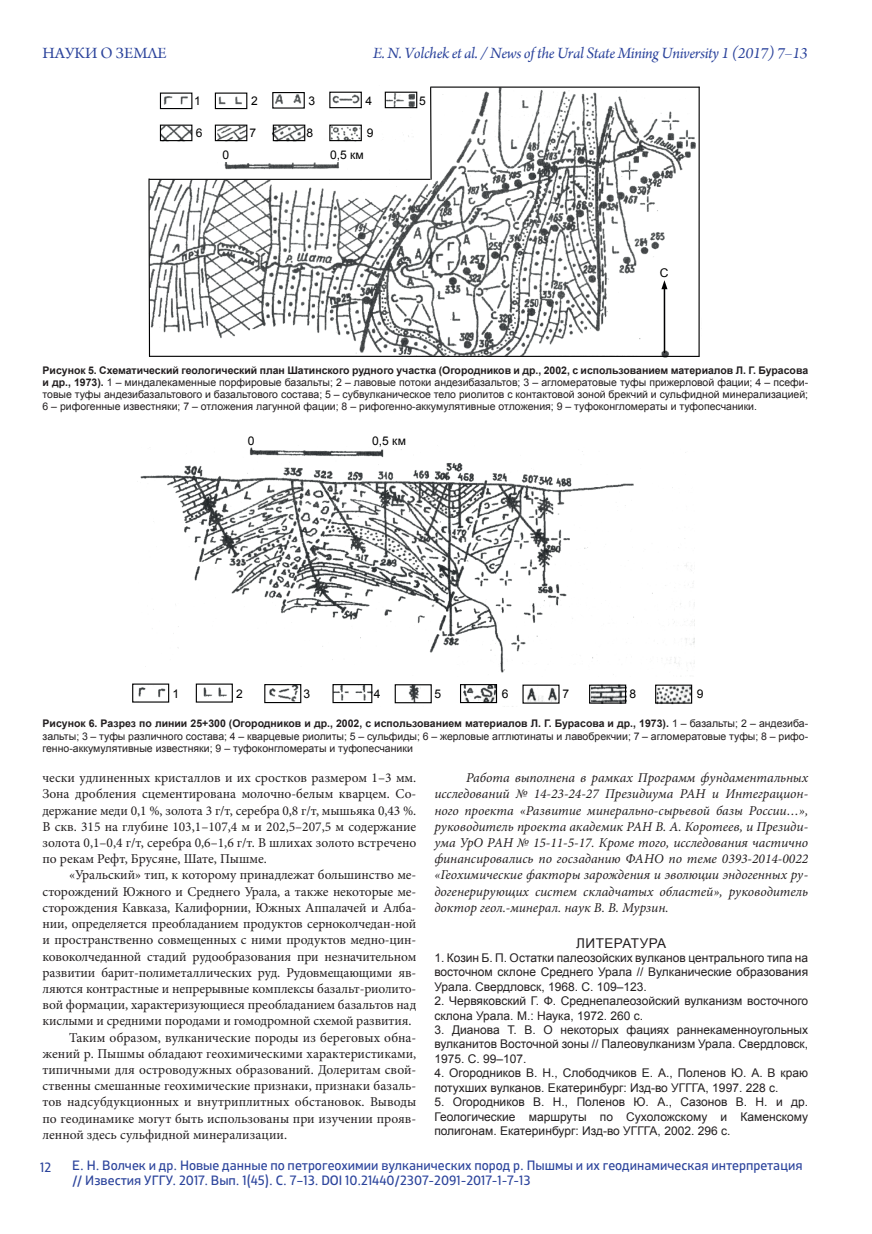
<style>
.page{position:relative;width:872px;height:1234px;background:#fff}
.page>*{position:absolute;margin:0;border:0;box-sizing:border-box;transform-origin:0 0}
.t1{font:italic 16.5px "Arno Pro";letter-spacing:-.02em;color:#2c449c}
.t2{font:16.5px "Arno Pro";color:#2c449c}
.t3{font:13.5px/16.2px "Minion Pro";letter-spacing:-.005em;color:#231f20;text-align:justify}
.t4{font:italic 13.5px/16.2px "Minion Pro";color:#231f20;text-align:justify}
.t5{font:13.5px/15px "XXII Centar";color:#2c449c}
.t6{font:13.5px "Arial";letter-spacing:.035em;color:#231f20}
.t7{font:12px/14.4px "Arial";color:#231f20;text-align:justify}
.t8{font:12px "Arial";color:#000001}
.t9{font:10.5px/12px "Arial";color:#231f20;text-align:justify}
.s1{font-weight:700}
</style>
<div class="page">
<img style="left:151px;top:86px;width:549px;height:271px">
<hr style="left:149px;top:355px;width:550px;height:2px;background:#000001">
<hr style="left:149px;top:179px;width:281px;height:1px;background:#000001">
<hr style="left:430px;top:86px;width:269px;height:2px;background:#000001">
<hr style="left:698px;top:87px;width:1px;height:269px;background:#000001">
<svg style="left:148px;top:178px;width:3px;height:179px"></svg>
<svg style="left:429px;top:86px;width:3px;height:94px"></svg>
<div style="left:160px;top:124px;width:32px;height:17px;border:1px solid #000001"></div>
<div style="left:160px;top:92px;width:32px;height:17px;border:1px solid #000001"></div>
<div style="left:215px;top:124px;width:32px;height:17px;border:1px solid #000001"></div>
<div style="left:273px;top:124px;width:32px;height:17px;border:1px solid #000001"></div>
<div style="left:215px;top:92px;width:32px;height:17px;border:1px solid #000001"></div>
<div style="left:272px;top:92px;width:33px;height:17px;border:1px solid #000001"></div>
<div style="left:329px;top:124px;width:33px;height:17px;border:1px solid #000001"></div>
<div style="left:329px;top:92px;width:33px;height:16px;border:1px solid #000001"></div>
<div style="left:385px;top:92px;width:32px;height:16px;border:1px solid #000001"></div>
<hr style="left:663px;top:288px;width:2px;height:64px;background:#000001">
<svg style="left:661px;top:280px;width:6px;height:9px"></svg>
<img style="left:136px;top:447px;width:558px;height:258px">
<div style="left:589px;top:684px;width:37px;height:19px;border:1px solid #000001"></div>
<div style="left:655px;top:684px;width:37px;height:19px;border:1px solid #000001"></div>
<div style="left:460px;top:684px;width:37px;height:19px;border:1px solid #000001"></div>
<div style="left:395px;top:684px;width:37px;height:19px;border:1px solid #000001"></div>
<div style="left:332px;top:684px;width:40px;height:19px;border:1px solid #000001"></div>
<div style="left:264px;top:684px;width:37px;height:19px;border:1px solid #000001"></div>
<div style="left:132px;top:683px;width:37px;height:19px;border:1px solid #000001"></div>
<div style="left:196px;top:683px;width:37px;height:19px;border:1px solid #000001"></div>
<p class="t2" style="left:43px;top:44px;width:126px">НАУКИ О ЗЕМЛЕ</p>
<p class="t1" style="left:373px;top:44px;width:436px">E. N. Volchek et al. / News of the Ural State Mining University 1 (2017) 7–13</p>
<p class="t8" style="left:194px;top:93px;width:8px">1</p>
<p class="t8" style="left:251px;top:93px;width:8px">2</p>
<p class="t8" style="left:308px;top:93px;width:8px">3</p>
<p class="t8" style="left:365px;top:93px;width:8px">4</p>
<p class="t8" style="left:419px;top:93px;width:8px">5</p>
<p class="t8" style="left:196px;top:124px;width:8px">6</p>
<p class="t8" style="left:249px;top:124px;width:8px">7</p>
<p class="t8" style="left:306px;top:124px;width:8px">8</p>
<p class="t8" style="left:367px;top:124px;width:8px">9</p>
<p class="t8" style="left:223px;top:146px;width:8px">0</p>
<p class="t8" style="left:330px;top:146px;width:35px">0,5 км</p>
<p class="t8" style="left:660px;top:264px;width:10px">С</p>
<p class="t9" style="left:43px;top:364px;width:767px"><span class="s1">Рисунок 5. Схематический геологический план Шатинского рудного участка (Огородников и др., 2002, с использованием материалов Л. Г. Бурасова и др., 1973).</span> 1 – миндалекаменные порфировые базальты; 2 – лавовые потоки андезибазальтов; 3 – агломератовые туфы прижерловой фации; 4 – псефи&shy;товые туфы андезибазальтового и базальтового состава; 5 – субвулканическое тело риолитов с контактовой зоной брекчий и сульфидной минерализацией; 6 – рифогенные известняки; 7 – отложения лагунной фации; 8 – рифогенно-аккумулятивные отложения; 9 – туфоконгломераты и туфопесчаники.</p>
<p class="t8" style="left:248px;top:433px;width:8px">0</p>
<p class="t8" style="left:372px;top:433px;width:35px">0,5 км</p>
<p class="t8" style="left:172px;top:685px;width:8px">1</p>
<p class="t8" style="left:236px;top:685px;width:8px">2</p>
<p class="t8" style="left:303px;top:685px;width:8px">3</p>
<p class="t8" style="left:374px;top:685px;width:8px">4</p>
<p class="t8" style="left:434px;top:685px;width:8px">5</p>
<p class="t8" style="left:502px;top:685px;width:8px">6</p>
<p class="t8" style="left:562px;top:685px;width:8px">7</p>
<p class="t8" style="left:629px;top:685px;width:8px">8</p>
<p class="t8" style="left:696px;top:685px;width:8px">9</p>
<p class="t9" style="left:43px;top:716px;width:767px;line-height:12.6px"><span class="s1">Рисунок 6. Разрез по линии 25+300 (Огородников и др., 2002, с использованием материалов Л. Г. Бурасова и др., 1973).</span> 1 – базальты; 2 – андезиба&shy;зальты; 3 – туфы различного состава; 4 – кварцевые риолиты; 5 – сульфиды; 6 – жерловые агглютинаты и лавобрекчии; 7 – агломератовые туфы; 8 – рифо&shy;генно-аккумулятивные известняки; 9 – туфоконгломераты и туфопесчаники</p>
<p class="t3" style="left:43px;top:769px;width:375px">чески удлиненных кристаллов и их сростков размером 1–3 мм.<br>Зона дробления сцементирована молочно-белым кварцем. Со&shy;держание меди 0,1 %, золота 3 г/т, серебра 0,8 г/т, мышьяка 0,43 %.<br>В скв. 315 на глубине 103,1–107,4 м и 202,5–207,5 м содержание золота 0,1–0,4 г/т, серебра 0,6–1,6 г/т. В шлихах золото встречено по рекам Рефт, Брусяне, Шате, Пышме.</p>
<p class="t3" style="left:69px;top:866px;width:348px">«Уральский» тип, к которому принадлежат большинство ме-</p>
<p class="t3" style="left:43px;top:883px;width:375px">сторождений Южного и Среднего Урала, а также некоторые ме-</p>
<p class="t3" style="left:43px;top:899px;width:375px">сторождения Кавказа, Калифорнии, Южных Аппалачей и Алба-</p>
<p class="t3" style="left:43px;top:915px;width:375px">нии, определяется преобладанием продуктов серноколчедан-ной</p>
<p class="t3" style="left:43px;top:931px;width:375px">и пространственно совмещенных с ними продуктов медно-цин-</p>
<p class="t3" style="left:43px;top:947px;width:375px">ковоколчеданной стадий рудообразования при незначительном</p>
<p class="t3" style="left:43px;top:964px;width:375px">развитии барит-полиметаллических руд. Рудовмещающими яв-</p>
<p class="t3" style="left:43px;top:980px;width:375px">ляются контрастные и непрерывные комплексы базальт-риолито-</p>
<p class="t3" style="left:43px;top:996px;width:375px">вой формации, характеризующиеся преобладанием базальтов над</p>
<p class="t3" style="left:43px;top:1012px;width:370px">кислыми и средними породами и гомодромной схемой развития.</p>
<p class="t3" style="left:69px;top:1028px;width:348px">Таким образом, вулканические породы из береговых обна-</p>
<p class="t3" style="left:43px;top:1045px;width:375px">жений р. Пышмы обладают геохимическими характеристиками,</p>
<p class="t3" style="left:43px;top:1061px;width:375px">типичными для островодужных образований. Долеритам свой-</p>
<p class="t3" style="left:43px;top:1077px;width:375px">ственны смешанные геохимические признаки, признаки базаль-</p>
<p class="t3" style="left:43px;top:1093px;width:375px">тов надсубдукционных и внутриплитных обстановок. Выводы</p>
<p class="t3" style="left:43px;top:1109px;width:375px">по геодинамике могут быть использованы при изучении прояв-</p>
<p class="t3" style="left:43px;top:1126px;width:246px">ленной здесь сульфидной минерализации.</p>
<p class="t4" style="left:434px;top:769px;width:375px;text-indent:32px">Работа выполнена в рамках Программ фундаментальных исследований № 14-23-24-27 Президиума РАН и Интеграцион&shy;ного проекта «Развитие минерально-сырьевой базы России…», руководитель проекта академик РАН В. А. Коротеев, и Президи&shy;ума УрО РАН № 15-11-5-17. Кроме того, исследования частично финансировались по госзаданию ФАНО по теме 0393-2014-0022 «Геохимические факторы зарождения и эволюции эндогенных ру&shy;догенерирующих систем складчатых областей», руководитель доктор геол.-минерал. наук В. В. Мурзин.</p>
<p class="t6" style="left:576px;top:933px;width:92px">ЛИТЕРАТУРА</p>
<p class="t7" style="left:434px;top:950px;width:375px">1. Козин Б. П. Остатки палеозойских вулканов центрального типа на восточном склоне Среднего Урала // Вулканические образования Урала. Свердловск, 1968. С. 109–123.</p>
<p class="t7" style="left:434px;top:993px;width:375px">2. Червяковский Г. Ф. Среднепалеозойский вулканизм восточного склона Урала. М.: Наука, 1972. 260 с.</p>
<p class="t7" style="left:434px;top:1022px;width:375px">3. Дианова Т. В. О некоторых фациях раннекаменноугольных вулканитов Восточной зоны // Палеовулканизм Урала. Свердловск, 1975. С. 99–107.</p>
<p class="t7" style="left:434px;top:1065px;width:375px">4. Огородников В. Н., Слободчиков Е. А., Поленов Ю. А. В краю потухших вулканов. Екатеринбург: Изд-во УГГГА, 1997. 228 с.</p>
<p class="t7" style="left:434px;top:1094px;width:375px">5. Огородников В. Н., Поленов Ю. А., Сазонов В. Н. и др.<br>Геологические маршруты по Сухоложскому и Каменскому полигонам. Екатеринбург: Изд-во УГГГА, 2002. 296 с.</p>
<p class="t5" style="left:40px;top:1159px;width:12px">12</p>
<p class="t5" style="left:72px;top:1157px;width:732px">Е. Н. Волчек и др. Новые данные по петрогеохимии вулканических пород р. Пышмы и их геодинамическая интерпретация // Известия УГГУ. 2017. Вып. 1(45). С. 7–13. DOI 10.21440/2307-2091-2017-1-7-13</p>
</div>
